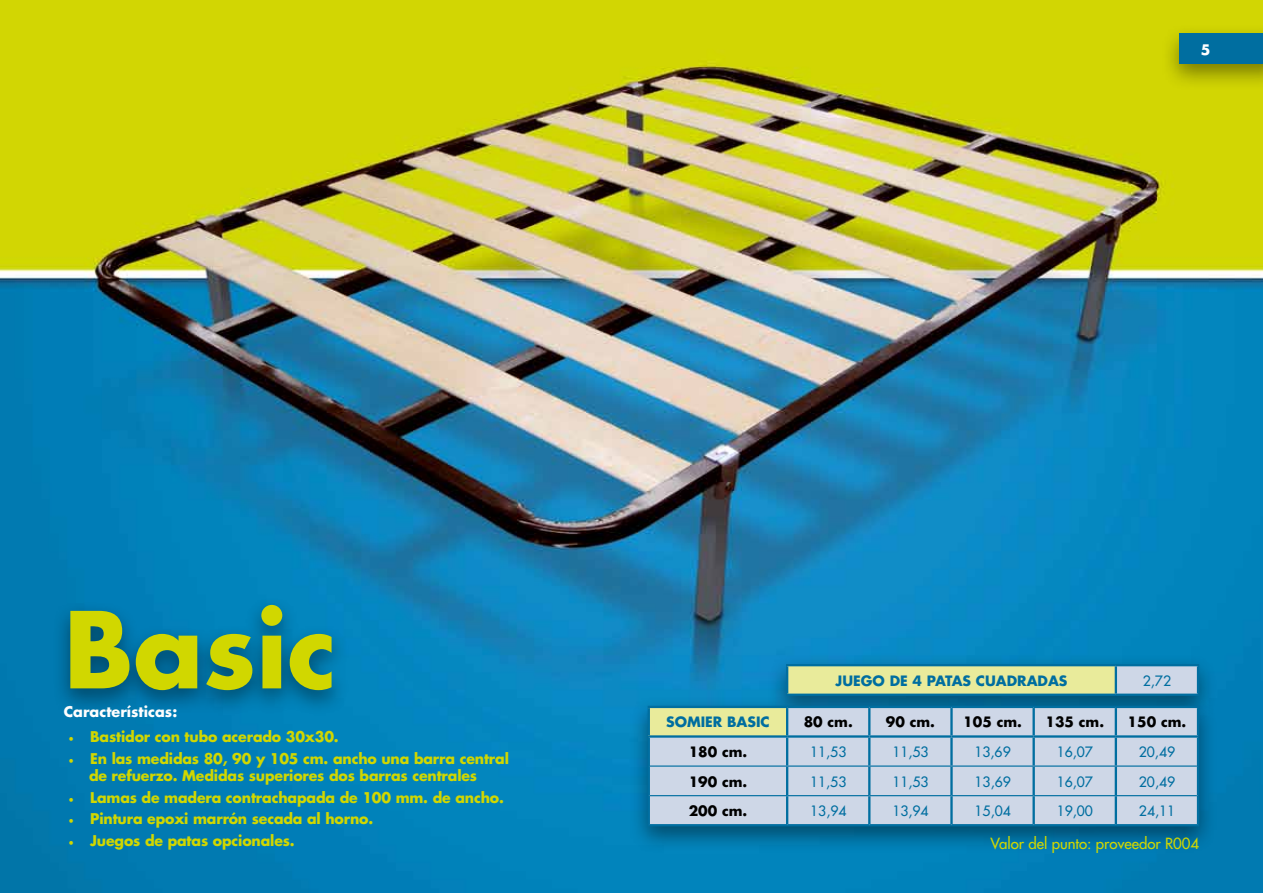
<style>
.page{position:relative;width:1263px;height:893px;background:#fff}
.page>*{position:absolute;margin:0;border:0;box-sizing:border-box;transform-origin:0 0}
.t1{font:700 102.75px "Futura Std";color:#d1d700}
.t2{font:500 15px "Futura Std";color:#d1d700}
.t3{font:700 14.4px/17.2px "Futura Std";letter-spacing:-.01em;color:#d1d700}
.t4{font:700 14.4px "Futura Std";color:#fff}
.t5{font:700 14.1px "Futura Std";color:#fff}
.t6{font:500 13.95px "Futura Std";color:#006ea0}
.t7{font:700 13.95px "Futura Std";color:#000}
.t8{font:700 13.95px "Futura Std";color:#006ea0}
.s1{font-family:"Minion Pro";font-weight:400}
</style>
<div class="page">
<img style="left:0;top:0;width:1263px;height:893px">
<div style="left:51px;top:595px;width:299px;height:122px;background:#000;opacity:.43"></div>
<div style="left:767px;top:654px;width:451px;height:69px;background:#000;opacity:.43"></div>
<div style="left:787px;top:665px;width:329px;height:30px;background:#e9eb9b"></div>
<div style="left:1116px;top:665px;width:82px;height:30px;background:#ced7e7"></div>
<hr style="left:1115px;top:666px;width:2px;height:28px;background:#006ea0">
<hr style="left:1197px;top:666px;width:2px;height:28px;background:#006ea0">
<hr style="left:786px;top:694px;width:330px;height:2px;background:#006ea0">
<hr style="left:1116px;top:694px;width:83px;height:2px;background:#006ea0">
<hr style="left:786px;top:664px;width:330px;height:2px;background:#006ea0">
<hr style="left:786px;top:666px;width:2px;height:28px;background:#006ea0">
<hr style="left:1116px;top:664px;width:83px;height:2px;background:#006ea0">
<div style="left:629px;top:696px;width:589px;height:158px;background:#000;opacity:.43"></div>
<svg style="left:650px;top:708px;width:547px;height:116px;background:#ced7e1"></svg>
<hr style="left:786px;top:708px;width:2px;height:27px;background:#006ea0">
<hr style="left:868px;top:708px;width:2px;height:27px;background:#006ea0">
<hr style="left:950px;top:708px;width:3px;height:27px;background:#006ea0">
<hr style="left:1032px;top:708px;width:3px;height:27px;background:#006ea0">
<hr style="left:1115px;top:708px;width:2px;height:27px;background:#006ea0">
<hr style="left:648px;top:735px;width:139px;height:3px;background:#006ea0">
<hr style="left:787px;top:735px;width:82px;height:3px;background:#006ea0">
<hr style="left:786px;top:738px;width:2px;height:27px;background:#006ea0">
<hr style="left:869px;top:735px;width:82px;height:3px;background:#006ea0">
<hr style="left:868px;top:738px;width:2px;height:27px;background:#006ea0">
<hr style="left:951px;top:735px;width:83px;height:3px;background:#006ea0">
<hr style="left:950px;top:738px;width:3px;height:27px;background:#006ea0">
<hr style="left:1034px;top:735px;width:82px;height:3px;background:#006ea0">
<hr style="left:1032px;top:738px;width:3px;height:27px;background:#006ea0">
<hr style="left:1116px;top:735px;width:83px;height:3px;background:#006ea0">
<hr style="left:1115px;top:738px;width:2px;height:27px;background:#006ea0">
<hr style="left:786px;top:767px;width:2px;height:28px;background:#006ea0">
<hr style="left:868px;top:767px;width:2px;height:28px;background:#006ea0">
<hr style="left:950px;top:767px;width:3px;height:28px;background:#006ea0">
<hr style="left:1032px;top:767px;width:3px;height:28px;background:#006ea0">
<hr style="left:1115px;top:767px;width:2px;height:28px;background:#006ea0">
<hr style="left:786px;top:796px;width:2px;height:28px;background:#006ea0">
<hr style="left:868px;top:796px;width:2px;height:28px;background:#006ea0">
<hr style="left:950px;top:796px;width:3px;height:28px;background:#006ea0">
<hr style="left:1032px;top:796px;width:3px;height:28px;background:#006ea0">
<hr style="left:1115px;top:796px;width:2px;height:28px;background:#006ea0">
<hr style="left:648px;top:706px;width:139px;height:2px;background:#006ea0">
<hr style="left:648px;top:708px;width:2px;height:27px;background:#006ea0">
<hr style="left:787px;top:706px;width:82px;height:2px;background:#006ea0">
<hr style="left:869px;top:706px;width:82px;height:2px;background:#006ea0">
<hr style="left:951px;top:706px;width:83px;height:2px;background:#006ea0">
<hr style="left:1034px;top:706px;width:82px;height:2px;background:#006ea0">
<hr style="left:1116px;top:706px;width:83px;height:2px;background:#006ea0">
<hr style="left:1197px;top:708px;width:2px;height:27px;background:#006ea0">
<hr style="left:648px;top:738px;width:2px;height:28px;background:#006ea0">
<hr style="left:1197px;top:738px;width:2px;height:28px;background:#006ea0">
<hr style="left:648px;top:766px;width:2px;height:30px;background:#006ea0">
<hr style="left:1197px;top:766px;width:2px;height:30px;background:#006ea0">
<hr style="left:648px;top:796px;width:2px;height:28px;background:#006ea0">
<hr style="left:1197px;top:796px;width:2px;height:28px;background:#006ea0">
<hr style="left:648px;top:824px;width:139px;height:2px;background:#006ea0">
<hr style="left:787px;top:824px;width:82px;height:2px;background:#006ea0">
<hr style="left:869px;top:824px;width:82px;height:2px;background:#006ea0">
<hr style="left:951px;top:824px;width:83px;height:2px;background:#006ea0">
<hr style="left:1034px;top:824px;width:82px;height:2px;background:#006ea0">
<hr style="left:1116px;top:824px;width:83px;height:2px;background:#006ea0">
<hr style="left:650px;top:765px;width:137px;height:2px;background:#006ea0">
<hr style="left:787px;top:765px;width:82px;height:2px;background:#006ea0">
<hr style="left:869px;top:765px;width:82px;height:2px;background:#006ea0">
<hr style="left:951px;top:765px;width:83px;height:2px;background:#006ea0">
<hr style="left:1034px;top:765px;width:82px;height:2px;background:#006ea0">
<hr style="left:1116px;top:765px;width:81px;height:2px;background:#006ea0">
<hr style="left:650px;top:795px;width:137px;height:1px;background:#006ea0">
<hr style="left:787px;top:795px;width:82px;height:1px;background:#006ea0">
<hr style="left:869px;top:795px;width:82px;height:1px;background:#006ea0">
<hr style="left:951px;top:795px;width:83px;height:1px;background:#006ea0">
<hr style="left:1034px;top:795px;width:82px;height:1px;background:#006ea0">
<hr style="left:1116px;top:795px;width:81px;height:1px;background:#006ea0">
<div style="left:1161px;top:23px;width:102px;height:68px;background:#000;opacity:.43"></div>
<div style="left:1179px;top:34px;width:84px;height:30px;background:#006ea0"></div>
<p class="t5" style="left:1201px;top:40px;width:11px">5</p>
<h1 class="t1" style="left:64px;top:581px;width:275px">Basic</h1>
<p class="t4" style="left:64px;top:702px;width:115px">Características:</p>
<p class="t3" style="left:69px;top:728px;width:272px"><span class="s1">•</span> Bastidor con tubo acerado 30x30.</p>
<p class="t3" style="left:89px;top:750px;width:421px;text-indent:-20px"><span class="s1">•</span> En las medidas 80, 90 y 105 cm. ancho una barra central de refuerzo. Medidas superiores dos barras centrales</p>
<p class="t3" style="left:69px;top:788px;width:437px"><span class="s1">•</span> Lamas de madera contrachapada de 100 mm. de ancho.</p>
<p class="t3" style="left:69px;top:810px;width:306px"><span class="s1">•</span> Pintura epoxi marrón secada al horno.</p>
<p class="t3" style="left:69px;top:831px;width:228px"><span class="s1">•</span> Juegos de patas opcionales.</p>
<p class="t8" style="left:835px;top:671px;width:232px">Juego de 4 patas cuadradas</p>
<p class="t6" style="left:1143px;top:672px;width:30px">2,72</p>
<p class="t8" style="left:666px;top:713px;width:90px">Somier Basic</p>
<p class="t7" style="left:804px;top:713px;width:51px">80 cm.</p>
<p class="t7" style="left:886px;top:713px;width:51px">90 cm.</p>
<p class="t7" style="left:963px;top:713px;width:60px">105 cm.</p>
<p class="t7" style="left:1045px;top:713px;width:60px">135 cm.</p>
<p class="t7" style="left:1128px;top:713px;width:60px">150 cm.</p>
<p class="t7" style="left:689px;top:742px;width:60px">180 cm.</p>
<p class="t6" style="left:810px;top:743px;width:38px">11,53</p>
<p class="t6" style="left:892px;top:743px;width:38px">11,53</p>
<p class="t6" style="left:974px;top:743px;width:38px">13,69</p>
<p class="t6" style="left:1057px;top:743px;width:38px">16,07</p>
<p class="t6" style="left:1139px;top:743px;width:38px">20,49</p>
<p class="t7" style="left:689px;top:772px;width:60px">190 cm.</p>
<p class="t6" style="left:810px;top:773px;width:38px">11,53</p>
<p class="t6" style="left:892px;top:773px;width:38px">11,53</p>
<p class="t6" style="left:974px;top:773px;width:38px">13,69</p>
<p class="t6" style="left:1057px;top:773px;width:38px">16,07</p>
<p class="t6" style="left:1139px;top:773px;width:38px">20,49</p>
<p class="t7" style="left:689px;top:802px;width:60px">200 cm.</p>
<p class="t6" style="left:810px;top:802px;width:38px">13,94</p>
<p class="t6" style="left:892px;top:802px;width:38px">13,94</p>
<p class="t6" style="left:974px;top:802px;width:38px">15,04</p>
<p class="t6" style="left:1057px;top:802px;width:38px">19,00</p>
<p class="t6" style="left:1139px;top:802px;width:38px">24,11</p>
<p class="t2" style="left:991px;top:834px;width:210px">Valor del punto: proveedor R004</p>
</div>
